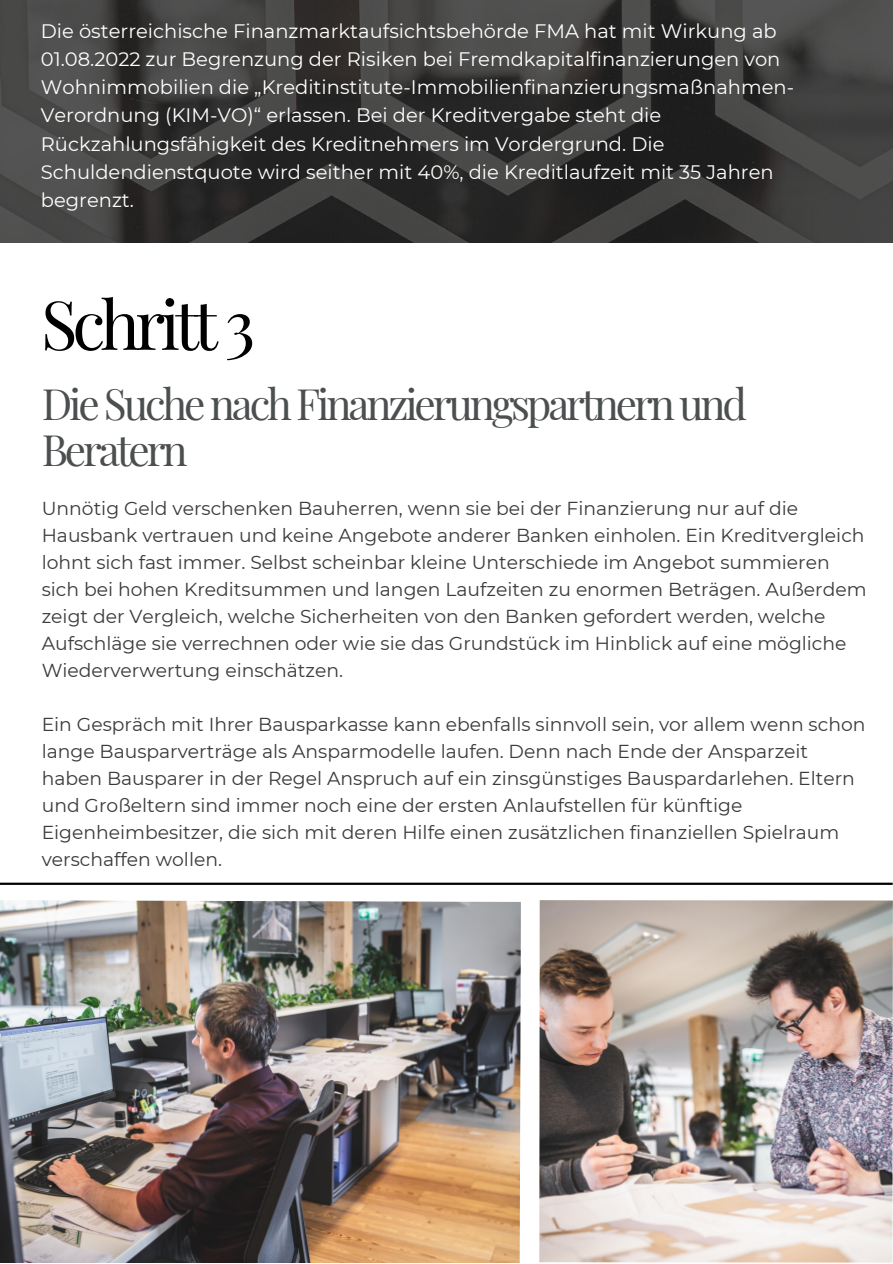
<style>
.page{position:relative;width:893px;height:1264px;background:#fff}
.page>*{position:absolute;margin:0;border:0;box-sizing:border-box;transform-origin:0 0}
.t1{font:67.8px "Playfair Display";letter-spacing:-.075em;color:#000}
.t2{font:42.3px/46px "Playfair Display";letter-spacing:-.075em;color:#4c4f50}
.t3{font:19.5px/28px "Montserrat";color:#fff}
.t4{font:18.75px/27px "Montserrat";color:#3b3939}
</style>
<div class="page">
<img style="left:0;top:900px;width:521px;height:362px">
<img style="left:539px;top:900px;width:353px;height:362px">
<hr style="left:0;top:882px;width:892px;height:2px;background:#000">
<img style="left:0;top:0;width:892px;height:242px">
<p class="t3" style="left:41px;top:17px;width:754px">Die österreichische Finanzmarktaufsichtsbehörde FMA hat mit Wirkung ab 01.08.2022 zur Begrenzung der Risiken bei Fremdkapitalfinanzierungen von Wohnimmobilien die „Kreditinstitute-Immobilienfinanzierungsmaßnahmen-Verordnung (KIM-VO)“ erlassen. Bei der Kreditvergabe steht die Rückzahlungsfähigkeit des Kreditnehmers im Vordergrund. Die Schuldendienstquote wird seither mit 40%, die Kreditlaufzeit mit 35 Jahren begrenzt.</p>
<p class="t1" style="left:41px;top:276px;width:216px">Schritt 3</p>
<p class="t2" style="left:42px;top:379px;width:707px">Die Suche nach Finanzierungspartnern und<br>Beratern</p>
<p class="t4" style="left:42px;top:495px;width:826px">Unnötig Geld verschenken Bauherren, wenn sie bei der Finanzierung nur auf die Hausbank vertrauen und keine Angebote anderer Banken einholen. Ein Kreditvergleich lohnt sich fast immer. Selbst scheinbar kleine Unterschiede im Angebot summieren sich bei hohen Kreditsummen und langen Laufzeiten zu enormen Beträgen. Außerdem zeigt der Vergleich, welche Sicherheiten von den Banken gefordert werden, welche Aufschläge sie verrechnen oder wie sie das Grundstück im Hinblick auf eine mögliche Wiederverwertung einschätzen.</p>
<p class="t4" style="left:42px;top:710px;width:825px">Ein Gespräch mit Ihrer Bausparkasse kann ebenfalls sinnvoll sein, vor allem wenn schon lange Bausparverträge als Ansparmodelle laufen. Denn nach Ende der Ansparzeit haben Bausparer in der Regel Anspruch auf ein zinsgünstiges Bauspardarlehen. Eltern und Großeltern sind immer noch eine der ersten Anlaufstellen für künftige Eigenheimbesitzer, die sich mit deren Hilfe einen zusätzlichen finanziellen Spielraum verschaffen wollen.</p>
</div>
